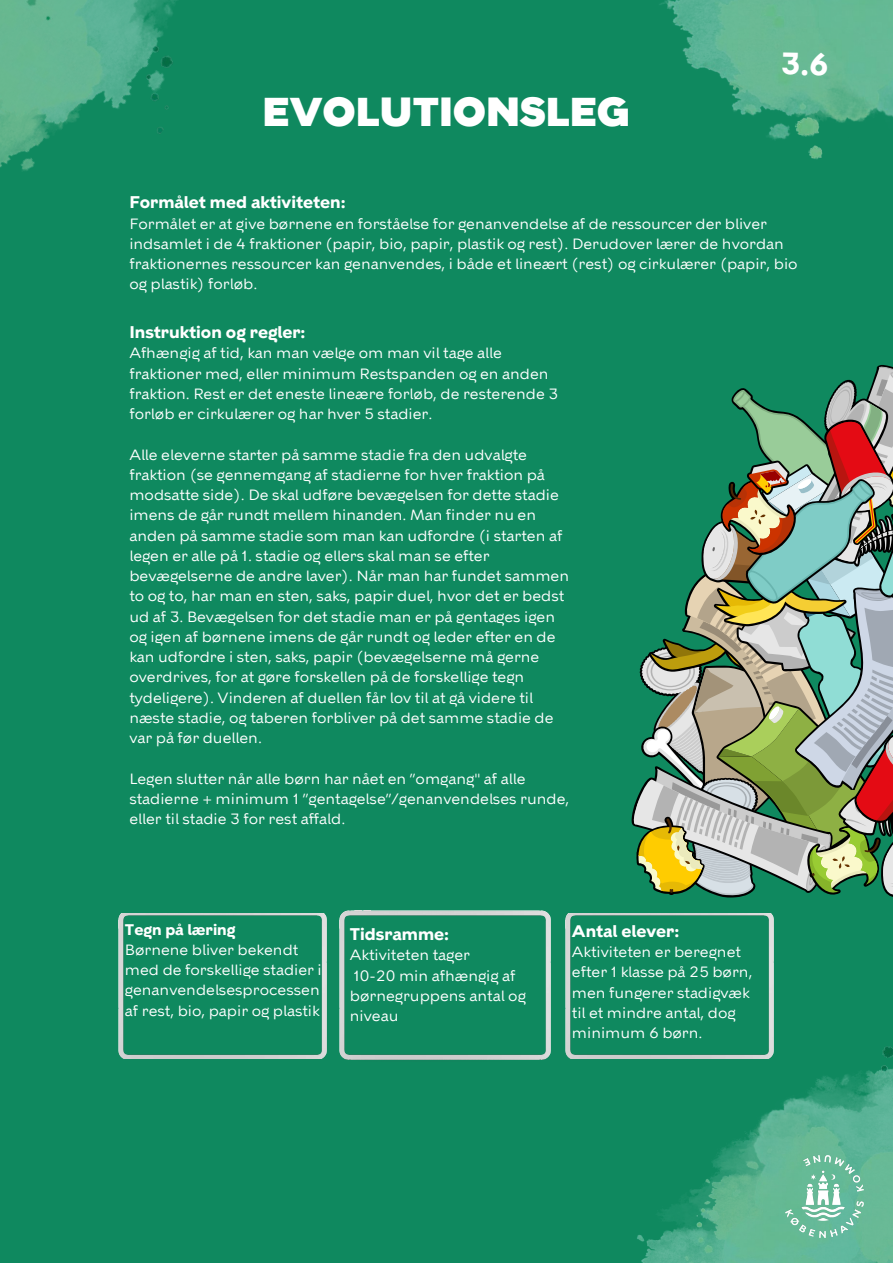
<style>
.page{position:relative;width:893px;height:1264px;background:#fff}
.page>*{position:absolute;margin:0;border:0;box-sizing:border-box;transform-origin:0 0}
.t1{font:40.5px "KBH Black 3";color:#fff}
.t2{font:16.5px "KBH Bold 3";color:#fff}
.t3{font:15px/20.2px "KBH5";color:#fff}
.t4{font:15px/20.2px "KBH6";color:#fff}
.s1{font-family:"KBH Bold 3"}
</style>
<div class="page">
<div style="left:0;top:0;width:892px;height:1262px;background:#0f895f"></div>
<img style="left:0;top:0;width:177px;height:171px">
<img style="left:660px;top:0;width:232px;height:160px">
<svg style="left:631px;top:365px;width:261px;height:533px"></svg>
<img style="left:631px;top:1014px;width:261px;height:248px">
<img style="left:785px;top:1155px;width:78px;height:82px">
<img style="left:118px;top:913px;width:208px;height:145px">
<img style="left:340px;top:910px;width:210px;height:150px">
<img style="left:565px;top:913px;width:208px;height:145px">
<svg style="left:782px;top:53px;width:45px;height:23px"></svg>
<h2 class="t1" style="left:262px;top:87px;width:369px">EVOLUTIONSLEG</h2>
<h3 class="t2" style="left:129px;top:193px;width:217px">Formålet med aktiviteten:</h3>
<p class="t3" style="left:129px;top:213px;width:669px">Formålet er at give børnene en forståelse for genanvendelse af de ressourcer der bliver indsamlet i de 4 fraktioner (papir, bio, papir, plastik og rest). Derudover lærer de hvordan fraktionernes ressourcer kan genanvendes, i både et lineært (rest) og cirkulærer (papir, bio og plastik) forløb.</p>
<h3 class="t2" style="left:129px;top:322px;width:177px">Instruktion og regler:</h3>
<p class="t3" style="left:129px;top:343px;width:430px">Afhængig af tid, kan man vælge om man vil tage alle fraktioner med, eller minimum Restspanden og en anden fraktion. Rest er det eneste lineære forløb, de resterende 3 forløb er cirkulærer og har hver 5 stadier.</p>
<p class="t3" style="left:129px;top:444px;width:441px">Alle eleverne starter på samme stadie fra den udvalgte fraktion (se gennemgang af stadierne for hver fraktion på modsatte side). De skal udføre bevægelsen for dette stadie imens de går rundt mellem hinanden. Man finder nu en anden på samme stadie som man kan udfordre (i starten af legen er alle på 1. stadie og ellers skal man se efter bevægelserne de andre laver). Når man har fundet sammen to og to, har man en sten, saks, papir duel, hvor det er bedst ud af 3. Bevægelsen for det stadie man er på gentages igen og igen af børnene imens de går rundt og leder efter en de kan udfordre i sten, saks, papir (bevægelserne må gerne overdrives, for at gøre forskellen på de forskellige tegn tydeligere). Vinderen af duellen får lov til at gå videre til næste stadie, og taberen forbliver på det samme stadie de var på før duellen.</p>
<p class="t3" style="left:129px;top:768px;width:441px">Legen slutter når alle børn har nået en ”omgang" af alle stadierne + minimum 1 ”gentagelse”/genanvendelses runde, eller til stadie 3 for rest affald.</p>
<p class="t4" style="left:125px;top:919px;width:198px"><span class="s1">Tegn på læring<br></span>Børnene bliver bekendt med de forskellige stadier i genanvendelsesprocessen af rest, bio, papir og plastik</p>
<p class="t2" style="left:350px;top:924px;width:101px">Tidsramme:</p>
<p class="t3" style="left:350px;top:944px;width:177px">Aktiviteten tager<br>10-20 min afhængig af børnegruppens antal og niveau</p>
<p class="t2" style="left:572px;top:921px;width:109px">Antal elever:</p>
<p class="t4" style="left:572px;top:941px;width:182px">Aktiviteten er beregnet efter 1 klasse på 25 børn, men fungerer stadigvæk til et mindre antal, dog minimum 6 børn.</p>
</div>
